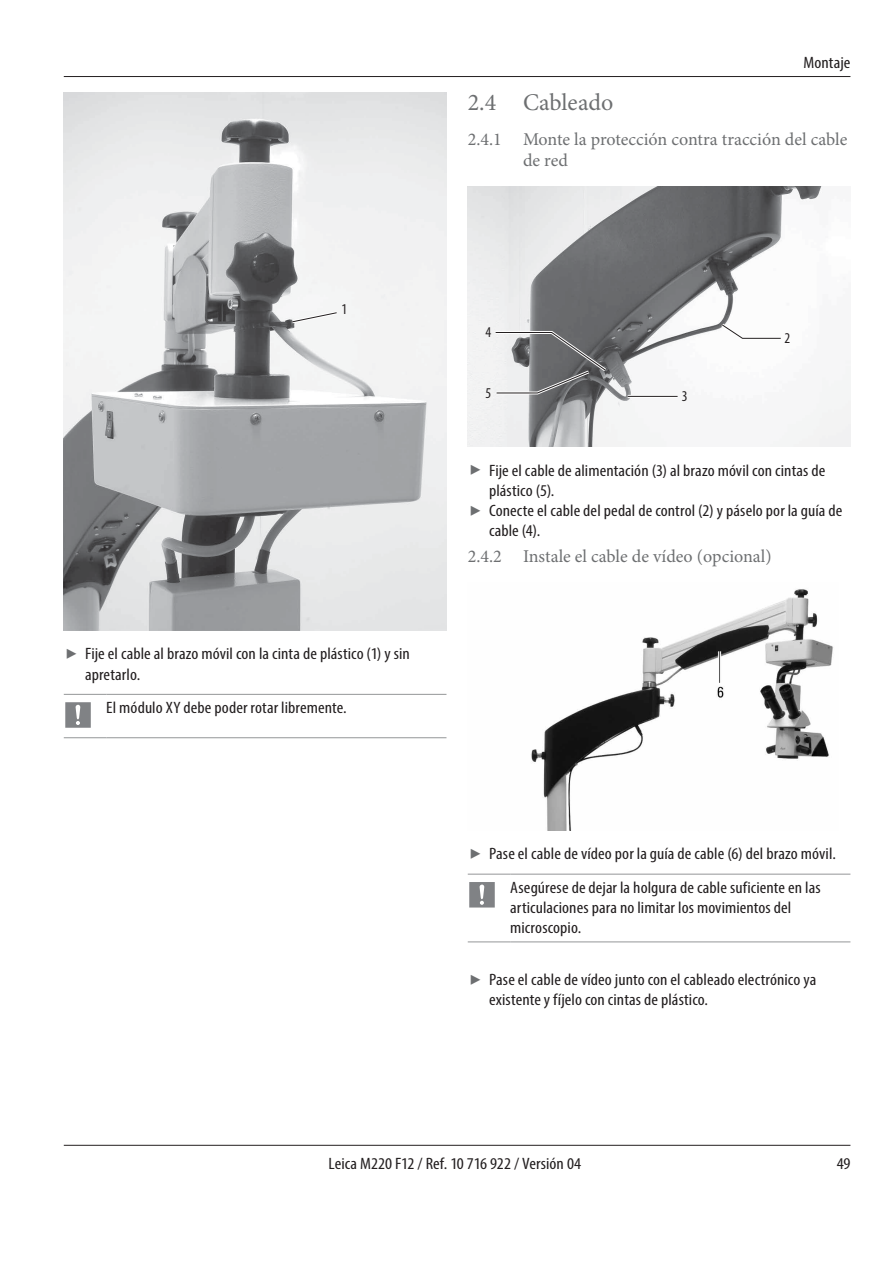
<style>
.page{position:relative;width:893px;height:1263px;background:#fff}
.page>*{position:absolute;margin:0;border:0;box-sizing:border-box;transform-origin:0 0}
.t1{font:24px "Minion Pro";color:#6d6f71}
.t2{font:18px/21.6px "Minion Pro";color:#6d6f71}
.Leica_Grundtext{font:condensed 16.5px/20.2px "Myriad Pro";letter-spacing:.005em;color:#231f20;scale:1.1 1}
.t3{font:condensed 15px "Myriad Pro";color:#231f20}
</style>
<div class="page">
<hr style="left:64px;top:76px;width:786px;height:1px;background:#231f20">
<hr style="left:64px;top:1145px;width:786px;height:1px;background:#231f20">
<img style="left:64px;top:93px;width:382px;height:538px">
<svg style="left:289px;top:309px;width:51px;height:16px"></svg>
<hr style="left:64px;top:694px;width:42px;height:1px;background:#949698">
<hr style="left:106px;top:694px;width:340px;height:1px;background:#949698">
<hr style="left:64px;top:737px;width:42px;height:1px;background:#949698">
<hr style="left:106px;top:737px;width:340px;height:1px;background:#949698">
<svg style="left:65px;top:702px;width:26px;height:26px"></svg>
<img style="left:468px;top:186px;width:382px;height:261px">
<hr style="left:628px;top:395px;width:50px;height:3px;background:#fff">
<hr style="left:628px;top:396px;width:50px;height:1px;background:#231f20">
<svg style="left:718px;top:321px;width:66px;height:20px"></svg>
<svg style="left:493px;top:329px;width:116px;height:67px;background:#8c8d8e"></svg>
<img style="left:531px;top:589px;width:302px;height:242px">
<hr style="left:468px;top:874px;width:42px;height:1px;background:#949698">
<hr style="left:510px;top:874px;width:340px;height:1px;background:#949698">
<hr style="left:468px;top:942px;width:42px;height:1px;background:#949698">
<hr style="left:510px;top:942px;width:340px;height:1px;background:#949698">
<svg style="left:469px;top:882px;width:26px;height:26px"></svg>
<p class="Leica_Grundtext" style="left:803px;top:52px;width:44px">Montaje</p>
<p class="t3" style="left:342px;top:301px;width:7px">1</p>
<p class="Leica_Grundtext" style="left:85px;top:644px;width:297px">Fije el cable al brazo móvil con la cinta de plástico (1) y sin apretarlo.</p>
<p class="Leica_Grundtext" style="left:106px;top:697px;width:220px">El módulo XY debe poder rotar libremente.</p>
<p class="t1" style="left:468px;top:86px;width:147px">2.4 Cableado</p>
<p class="t2" style="left:523px;top:128px;width:326px;text-indent:-55px">2.4.1 Monte la protección contra tracción del cable de red</p>
<p class="t3" style="left:486px;top:324px;width:7px">4</p>
<p class="t3" style="left:486px;top:384px;width:7px">5</p>
<p class="t3" style="left:682px;top:388px;width:7px">3</p>
<p class="t3" style="left:784px;top:330px;width:7px">2</p>
<p class="Leica_Grundtext" style="left:489px;top:460px;width:307px">Fije el cable de alimentación (3) al brazo móvil con cintas de plástico (5).</p>
<p class="Leica_Grundtext" style="left:489px;top:500px;width:323px">Conecte el cable del pedal de control (2) y páselo por la guía de cable (4).</p>
<p class="t2" style="left:468px;top:546px;width:305px">2.4.2 Instale el cable de vídeo (opcional)</p>
<p class="Leica_Grundtext" style="left:489px;top:844px;width:317px">Pase el cable de vídeo por la guía de cable (6) del brazo móvil.</p>
<p class="Leica_Grundtext" style="left:510px;top:877px;width:284px">Asegúrese de dejar la holgura de cable suficiente en las articulaciones para no limitar los movimientos del microscopio.</p>
<p class="Leica_Grundtext" style="left:489px;top:969px;width:299px">Pase el cable de vídeo junto con el cableado electrónico ya existente y fíjelo con cintas de plástico.</p>
<p class="Leica_Grundtext" style="left:329px;top:1153px;width:231px">Leica M220 F12 / Ref. 10 716 922 / Versión 04</p>
<p class="Leica_Grundtext" style="left:837px;top:1153px;width:14px">49</p>
</div>
